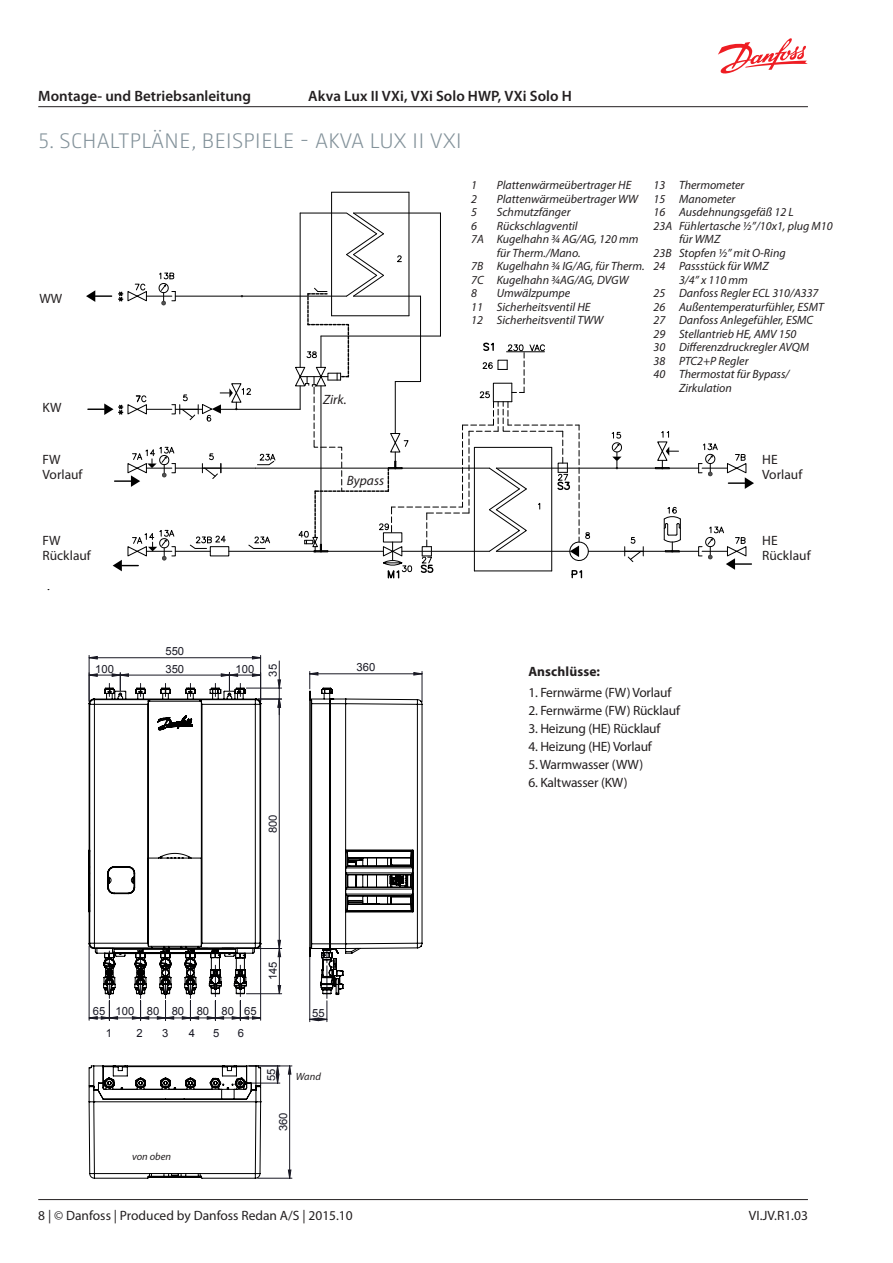
<style>
.page{position:relative;width:893px;height:1263px;background:#fff}
.page>*{position:absolute;margin:0;border:0;box-sizing:border-box;transform-origin:0 0}
.t1{font:300 21px "Camingo Dos Pro";letter-spacing:.025em;color:#83929a}
.t2{font:600 15px "Myriad Pro";letter-spacing:.005em;color:#231f20}
.t3{font:13.5px/15px "Myriad Pro";letter-spacing:-.01em;color:#231f20}
.t4{font:italic 13.5px "Myriad Pro";color:#231f20}
.t5{font:700 13.5px "Myriad Pro";letter-spacing:.01em;color:#231f20}
.t6{font:italic 12px/13.5px "Myriad Pro";color:#231f20}
.t7{font:11.25px "Arial";color:#191924}
.t8{font:italic 10.5px "Myriad Pro";color:#231f20}
</style>
<div class="page">
<hr style="left:38px;top:106px;width:770px;height:1px;background:#231f20">
<svg style="left:718px;top:38px;width:90px;height:36px"></svg>
<hr style="left:38px;top:1199px;width:770px;height:1px;background:#231f20">
<hr style="left:331px;top:192px;width:1px;height:124px;background:#000">
<hr style="left:409px;top:192px;width:1px;height:124px;background:#000">
<hr style="left:175px;top:551px;width:35px;height:1px;background:#000">
<div style="left:171px;top:546px;width:5px;height:10px;border:1px solid #000"></div>
<hr style="left:229px;top:551px;width:154px;height:1px;background:#000">
<hr style="left:175px;top:468px;width:80px;height:1px;background:#000">
<hr style="left:175px;top:296px;width:172px;height:1px;background:#000">
<hr style="left:332px;top:192px;width:77px;height:1px;background:#000">
<hr style="left:588px;top:551px;width:111px;height:1px;background:#000">
<hr style="left:496px;top:468px;width:203px;height:1px;background:#000">
<svg style="left:624px;top:537px;width:20px;height:25px"></svg>
<svg style="left:663px;top:506px;width:18px;height:47px"></svg>
<svg style="left:655px;top:431px;width:23px;height:38px"></svg>
<div style="left:698px;top:546px;width:4px;height:10px;border:1px solid #000"></div>
<svg style="left:118px;top:272px;width:58px;height:33px"></svg>
<svg style="left:611px;top:431px;width:11px;height:38px"></svg>
<hr style="left:255px;top:468px;width:140px;height:1px;background:#000">
<svg style="left:202px;top:453px;width:19px;height:26px"></svg>
<svg style="left:257px;top:453px;width:19px;height:12px"></svg>
<div style="left:210px;top:546px;width:19px;height:10px;border:1px solid #000"></div>
<svg style="left:189px;top:535px;width:37px;height:14px"></svg>
<svg style="left:86px;top:290px;width:26px;height:12px"></svg>
<svg style="left:698px;top:443px;width:56px;height:46px"></svg>
<svg style="left:702px;top:526px;width:49px;height:44px"></svg>
<svg style="left:115px;top:446px;width:61px;height:41px"></svg>
<svg style="left:113px;top:529px;width:62px;height:42px"></svg>
<hr style="left:221px;top:409px;width:79px;height:1px;background:#000">
<svg style="left:88px;top:383px;width:163px;height:39px"></svg>
<svg style="left:248px;top:536px;width:22px;height:13px"></svg>
<svg style="left:294px;top:212px;width:296px;height:367px"></svg>
<hr style="left:43px;top:1262px;width:435px;height:1px;background:#000">
<hr style="left:892px;top:631px;width:1px;height:555px;background:#000">
<hr style="left:260px;top:655px;width:1px;height:46px;background:#191924">
<hr style="left:89px;top:655px;width:1px;height:46px;background:#191924">
<hr style="left:249px;top:1066px;width:43px;height:1px;background:#191924">
<hr style="left:258px;top:1178px;width:34px;height:1px;background:#191924">
<svg style="left:309px;top:671px;width:114px;height:351px"></svg>
<svg style="left:88px;top:656px;width:203px;height:523px"></svg>
<p class="t2" style="left:38px;top:88px;width:214px">Montage- und Betriebsanleitung</p>
<p class="t2" style="left:308px;top:88px;width:265px">Akva Lux II VXi, VXi Solo HWP, VXi Solo H</p>
<h1 class="t1" style="left:38px;top:129px;width:425px">5. SCHALTPLÄNE, BEISPIELE - AKVA LUX II VXI</h1>
<p class="t3" style="left:39px;top:290px;width:25px">WW</p>
<p class="t3" style="left:43px;top:400px;width:20px">KW</p>
<p class="t4" style="left:323px;top:392px;width:25px">Zirk.</p>
<p class="t6" style="left:471px;top:178px;width:7px">1</p>
<p class="t6" style="left:497px;top:178px;width:136px">Plattenwärmeübertrager HE</p>
<p class="t6" style="left:471px;top:192px;width:7px">2</p>
<p class="t6" style="left:497px;top:192px;width:143px">Plattenwärmeübertrager WW</p>
<p class="t6" style="left:471px;top:205px;width:7px">5</p>
<p class="t6" style="left:497px;top:205px;width:75px">Schmutzfänger</p>
<p class="t6" style="left:471px;top:219px;width:7px">6</p>
<p class="t6" style="left:497px;top:219px;width:82px">Rückschlagventil</p>
<p class="t6" style="left:471px;top:232px;width:169px">7A Kugelhahn ¾ AG/AG, 120 mm</p>
<p class="t6" style="left:497px;top:246px;width:85px">für Therm./Mano.</p>
<p class="t6" style="left:471px;top:259px;width:175px">7B Kugelhahn ¾ IG/AG, für Therm.</p>
<p class="t6" style="left:471px;top:273px;width:159px">7C Kugelhahn ¾AG/AG, DVGW</p>
<p class="t6" style="left:471px;top:286px;width:7px">8</p>
<p class="t6" style="left:471px;top:286px;width:134px;text-indent:26px">Umwälzpumpe<br>11 Sicherheitsventil HE<br>12 Sicherheitsventil TWW</p>
<p class="t6" style="left:653px;top:178px;width:92px">13 Thermometer</p>
<p class="t6" style="left:653px;top:192px;width:83px">15 Manometer</p>
<p class="t6" style="left:653px;top:205px;width:142px">16 Ausdehnungsgefäß 12 L</p>
<p class="t6" style="left:653px;top:219px;width:181px">23A Fühlertasche ½”/10x1, plug M10</p>
<p class="t6" style="left:679px;top:232px;width:43px">für WMZ</p>
<p class="t6" style="left:653px;top:246px;width:134px">23B Stopfen ½” mit O-Ring</p>
<p class="t6" style="left:653px;top:259px;width:117px">24 Passstück für WMZ</p>
<p class="t6" style="left:679px;top:273px;width:70px">3/4” x 110 mm</p>
<p class="t6" style="left:653px;top:286px;width:166px">25 Danfoss Regler ECL 310/A337</p>
<p class="t6" style="left:653px;top:300px;width:172px">26 Außentemperaturfühler, ESMT</p>
<p class="t6" style="left:653px;top:313px;width:161px">27 Danfoss Anlegefühler, ESMC</p>
<p class="t6" style="left:653px;top:327px;width:144px">29 Stellantrieb HE, AMV 150</p>
<p class="t6" style="left:653px;top:340px;width:157px">30 Differenzdruckregler AVQM</p>
<p class="t6" style="left:653px;top:354px;width:96px">38 PTC2+P Regler</p>
<p class="t6" style="left:653px;top:367px;width:137px">40 Thermostat für Bypass/</p>
<p class="t6" style="left:679px;top:381px;width:54px">Zirkulation</p>
<p class="t3" style="left:43px;top:452px;width:42px">FW<br>Vorlauf</p>
<p class="t3" style="left:762px;top:452px;width:42px">HE<br>Vorlauf</p>
<p class="t4" style="left:347px;top:472px;width:39px">Bypass</p>
<p class="t3" style="left:43px;top:533px;width:50px">FW<br>Rücklauf</p>
<p class="t7" style="left:165px;top:644px;width:20px">550</p>
<p class="t7" style="left:95px;top:661px;width:20px">100</p>
<p class="t7" style="left:165px;top:661px;width:20px">350</p>
<p class="t7" style="left:236px;top:661px;width:20px">100</p>
<p class="t7" style="left:265px;top:677px;width:14px;rotate:-90deg">35</p>
<p class="t7" style="left:356px;top:660px;width:20px">360</p>
<p class="t7" style="left:265px;top:833px;width:20px;rotate:-90deg">800</p>
<p class="t7" style="left:265px;top:980px;width:20px;rotate:-90deg">145</p>
<p class="t7" style="left:93px;top:1004px;width:165px">65 100 80 80 80 80 65</p>
<p class="t7" style="left:312px;top:1005px;width:14px">55</p>
<p class="t7" style="left:106px;top:1026px;width:8px">1</p>
<p class="t7" style="left:137px;top:1026px;width:8px">2</p>
<p class="t7" style="left:162px;top:1026px;width:8px">3</p>
<p class="t7" style="left:189px;top:1026px;width:8px">4</p>
<p class="t7" style="left:213px;top:1026px;width:8px">5</p>
<p class="t7" style="left:238px;top:1026px;width:8px">6</p>
<p class="t8" style="left:132px;top:1150px;width:41px">von oben</p>
<p class="t7" style="left:264px;top:1081px;width:14px;rotate:-90deg">55</p>
<p class="t8" style="left:296px;top:1070px;width:26px">Wand</p>
<p class="t7" style="left:276px;top:1131px;width:20px;rotate:-90deg">360</p>
<p class="t5" style="left:528px;top:662px;width:73px">Anschlüsse:</p>
<p class="t3" style="left:528px;top:685px;width:144px">1. Fernwärme (FW) Vorlauf</p>
<p class="t3" style="left:528px;top:703px;width:153px">2. Fernwärme (FW) Rücklauf</p>
<p class="t3" style="left:528px;top:721px;width:134px">3. Heizung (HE) Rücklauf</p>
<p class="t3" style="left:528px;top:739px;width:125px">4. Heizung (HE) Vorlauf</p>
<p class="t3" style="left:528px;top:757px;width:116px">5. Warmwasser (WW)</p>
<p class="t3" style="left:528px;top:775px;width:101px">6. Kaltwasser (KW)</p>
<p class="t3" style="left:762px;top:533px;width:50px">HE<br>Rücklauf</p>
<p class="t3" style="left:38px;top:1208px;width:316px">8 | © Danfoss | Produced by Danfoss Redan A/S | 2015.10</p>
<p class="t3" style="left:749px;top:1208px;width:60px">VI.JV.R1.03</p>
</div>
